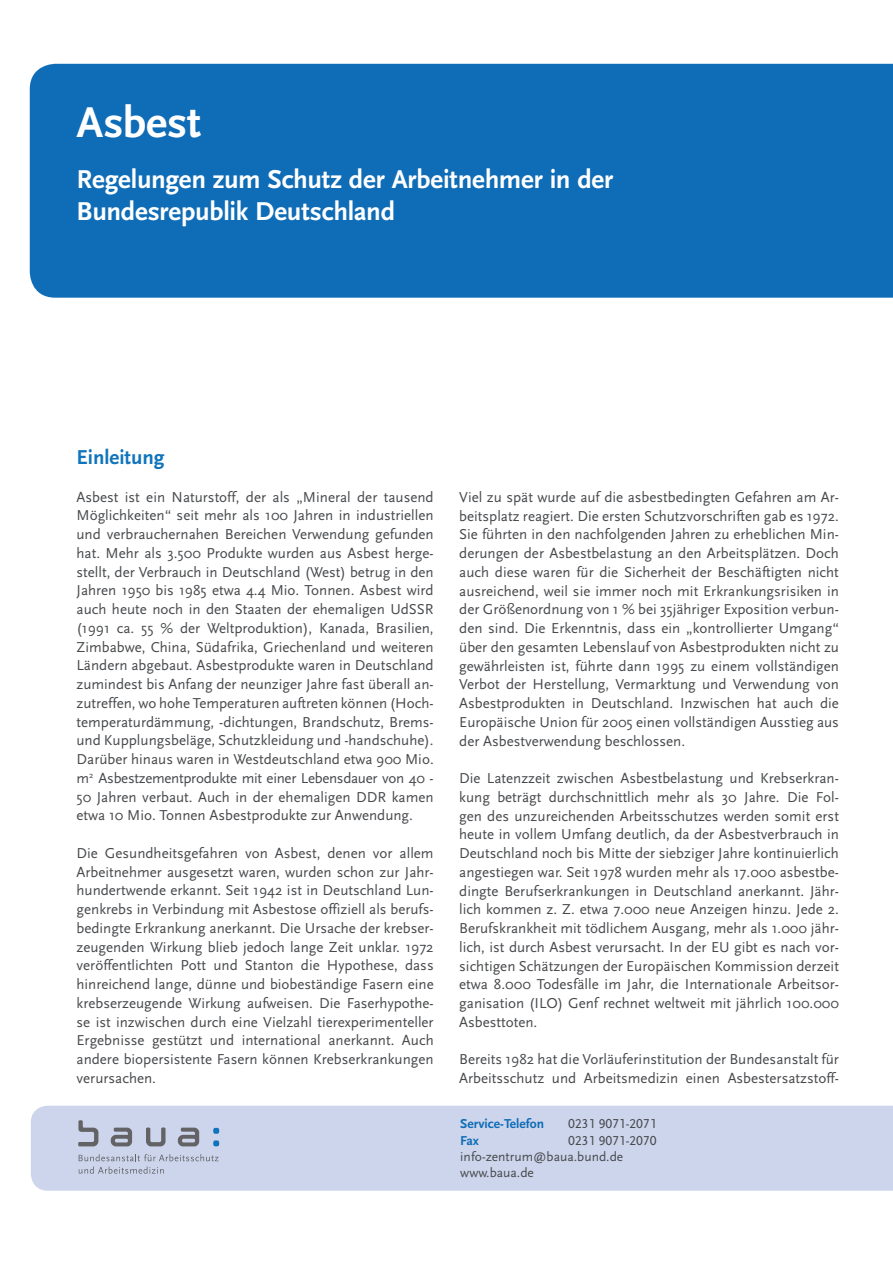
<style>
.page{position:relative;width:893px;height:1263px;background:#fff}
.page>*{position:absolute;margin:0;border:0;box-sizing:border-box;transform-origin:0 0}
.Autoren12pweiß{font:700 45px "Scala Sans Pro";color:#fff}
.Autoren12pweiß-2{font:700 27px "Scala Sans Pro";letter-spacing:-.01em;color:#fff}
.Überschr14sansblau{font:700 21px "Scala Sans Pro";color:#1074bc}
.Fließt10p{font:15px/18.8px "Scala Sans Pro";color:#47494c;text-align:justify}
.Tabellentext{font:13.5px "Scala Sans Pro";color:#47494c}
.Tabellentext-2{font:700 13.5px "Scala Sans Pro";color:#0f6cb6}
</style>
<div class="page">
<div style="left:30px;top:64px;width:863px;height:234px;background:#0f6cb6"></div>
<div style="left:31px;top:1106px;width:862px;height:85px;background:#ccd5ec"></div>
<svg style="left:213px;top:1140px;width:7px;height:6px"></svg>
<svg style="left:213px;top:1128px;width:7px;height:6px"></svg>
<svg style="left:79px;top:1154px;width:140px;height:20px;background:#bec6da"></svg>
<svg style="left:78px;top:1120px;width:20px;height:26px"></svg>
<svg style="left:146px;top:1127px;width:20px;height:19px"></svg>
<svg style="left:111px;top:1127px;width:21px;height:19px"></svg>
<svg style="left:178px;top:1127px;width:21px;height:19px"></svg>
<p class="Autoren12pweiß" style="left:77px;top:96px;width:126px">Asbest</p>
<p class="Autoren12pweiß-2" style="left:77px;top:163px;width:538px">Regelungen zum Schutz der Arbeitnehmer in der</p>
<p class="Autoren12pweiß-2" style="left:77px;top:195px;width:320px">Bundesrepublik Deutschland</p>
<p class="Überschr14sansblau" style="left:77px;top:445px;width:90px">Einleitung</p>
<p class="Fließt10p" style="left:77px;top:487px;width:359px">Asbest ist ein Naturstoff, der als „Mineral der tausend Möglichkeiten“ seit mehr als 100 Jahren in industriellen und verbrauchernahen Bereichen Verwendung gefunden hat. Mehr als 3.500 Produkte wurden aus Asbest herge&shy;stellt, der Verbrauch in Deutschland (West) betrug in den Jahren 1950 bis 1985 etwa 4.4 Mio. Tonnen. Asbest wird auch heute noch in den Staaten der ehemaligen UdSSR (1991 ca. 55 % der Weltproduktion), Kanada, Brasilien, Zimbabwe, China, Südafrika, Griechenland und weiteren Ländern abgebaut. Asbestprodukte waren in Deutschland zumindest bis Anfang der neunziger Jahre fast überall an&shy;zutreffen, wo hohe Temperaturen auftreten können (Hoch&shy;temperaturdämmung, -dichtungen, Brandschutz, Brems&shy;und Kupplungsbeläge, Schutzkleidung und -handschuhe).<br>Darüber hinaus waren in Westdeutschland etwa 900 Mio. m<sup>2</sup> Asbestzementprodukte mit einer Lebensdauer von 40 - 50 Jahren verbaut. Auch in der ehemaligen DDR kamen etwa 10 Mio. Tonnen Asbestprodukte zur Anwendung.</p>
<p class="Fließt10p" style="left:77px;top:843px;width:359px">Die Gesundheitsgefahren von Asbest, denen vor allem Arbeitnehmer ausgesetzt waren, wurden schon zur Jahr&shy;hundertwende erkannt. Seit 1942 ist in Deutschland Lun&shy;genkrebs in Verbindung mit Asbestose offiziell als berufs&shy;bedingte Erkrankung anerkannt. Die Ursache der krebser&shy;zeugenden Wirkung blieb jedoch lange Zeit unklar. 1972 veröffentlichten Pott und Stanton die Hypothese, dass hinreichend lange, dünne und biobeständige Fasern eine krebserzeugende Wirkung aufweisen. Die Faserhypothe&shy;se ist inzwischen durch eine Vielzahl tierexperimenteller Ergebnisse gestützt und international anerkannt. Auch andere biopersistente Fasern können Krebserkrankungen verursachen.</p>
<p class="Fließt10p" style="left:459px;top:487px;width:381px">Viel zu spät wurde auf die asbestbedingten Gefahren am Ar&shy;beitsplatz reagiert. Die ersten Schutzvorschriften gab es 1972.<br>Sie führten in den nachfolgenden Jahren zu erheblichen Min&shy;derungen der Asbestbelastung an den Arbeitsplätzen. Doch auch diese waren für die Sicherheit der Beschäftigten nicht ausreichend, weil sie immer noch mit Erkrankungsrisiken in der Größenordnung von 1 % bei 35jähriger Exposition verbun&shy;den sind. Die Erkenntnis, dass ein „kontrollierter Umgang“ über den gesamten Lebenslauf von Asbestprodukten nicht zu gewährleisten ist, führte dann 1995 zu einem vollständigen Verbot der Herstellung, Vermarktung und Verwendung von Asbestprodukten in Deutschland. Inzwischen hat auch die Europäische Union für 2005 einen vollständigen Ausstieg aus der Asbestverwendung beschlossen.</p>
<p class="Fließt10p" style="left:459px;top:769px;width:381px">Die Latenzzeit zwischen Asbestbelastung und Krebserkran&shy;kung beträgt durchschnittlich mehr als 30 Jahre. Die Fol&shy;gen des unzureichenden Arbeitsschutzes werden somit erst heute in vollem Umfang deutlich, da der Asbestverbrauch in Deutschland noch bis Mitte der siebziger Jahre kontinuierlich angestiegen war. Seit 1978 wurden mehr als 17.000 asbestbe&shy;dingte Berufserkrankungen in Deutschland anerkannt. Jähr&shy;lich kommen z. Z. etwa 7.000 neue Anzeigen hinzu. Jede 2.<br>Berufskrankheit mit tödlichem Ausgang, mehr als 1.000 jähr&shy;lich, ist durch Asbest verursacht. In der EU gibt es nach vor&shy;sichtigen Schätzungen der Europäischen Kommission derzeit etwa 8.000 Todesfälle im Jahr, die Internationale Arbeitsor&shy;ganisation (ILO) Genf rechnet weltweit mit jährlich 100.000<br>Asbesttoten.</p>
<p class="Fließt10p" style="left:459px;top:1050px;width:381px">Bereits 1982 hat die Vorläuferinstitution der Bundesanstalt für<br>Arbeitsschutz und Arbeitsmedizin einen Asbestersatzstoff-</p>
<p class="Tabellentext-2" style="left:460px;top:1116px;width:85px">Service-Telefon</p>
<p class="Tabellentext" style="left:568px;top:1116px;width:90px">0231 9071-2071</p>
<p class="Tabellentext-2" style="left:460px;top:1132px;width:20px">Fax</p>
<p class="Tabellentext" style="left:568px;top:1132px;width:90px">0231 9071-2070</p>
<p class="Tabellentext" style="left:460px;top:1148px;width:164px">info-zentrum@baua.bund.de</p>
<p class="Tabellentext" style="left:460px;top:1164px;width:75px">www.baua.de</p>
</div>
